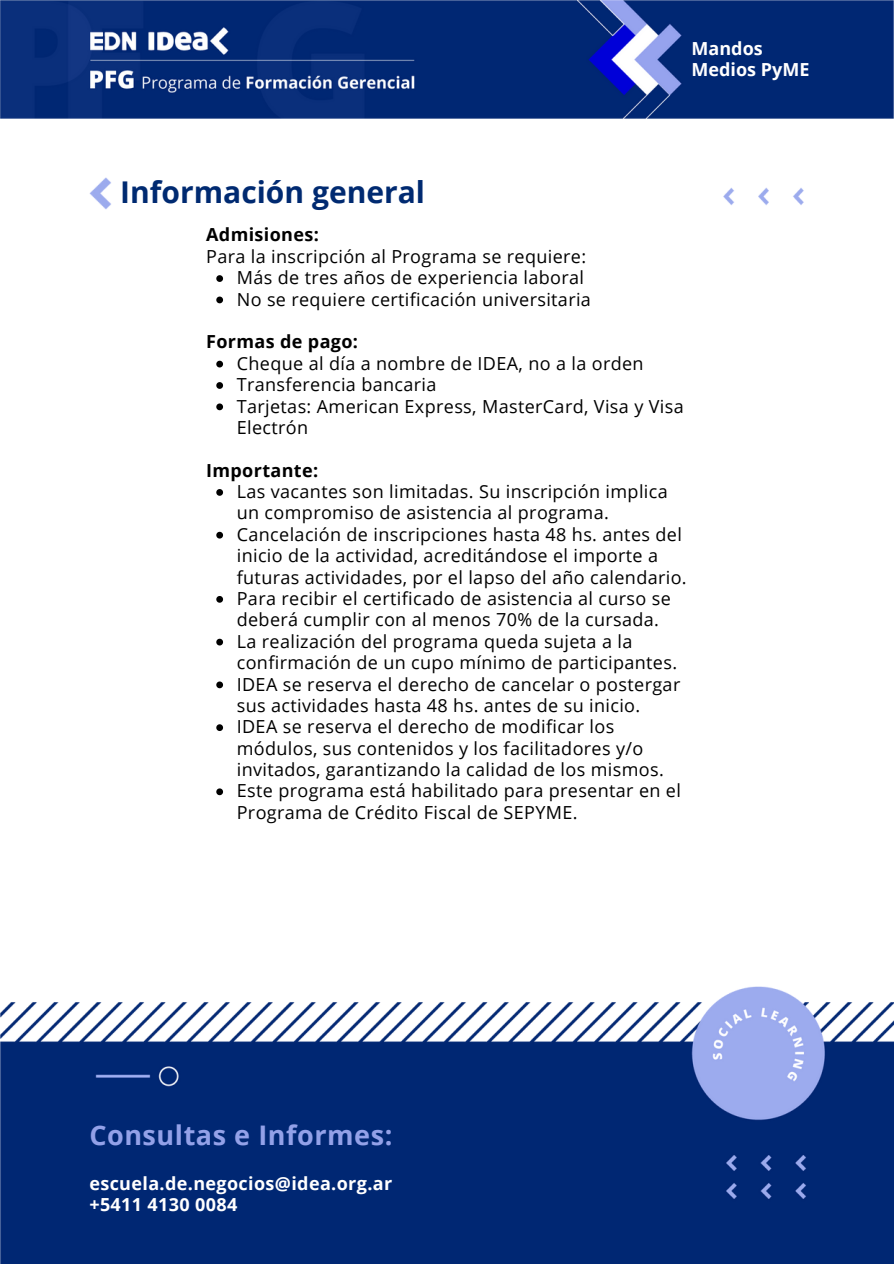
<style>
.page{position:relative;width:894px;height:1264px;background:#fff}
.page>*{position:absolute;margin:0;border:0;box-sizing:border-box;transform-origin:0 0}
.t1{font:700 30px "Open Sans";color:#002a71}
.t2{font:700 27px "Open Sans";letter-spacing:.02em;color:#93a1e8}
.t3{font:18px/21.3px "Open Sans";letter-spacing:.02em;color:#000}
.t4{font:700 18px/21.3px "Open Sans";letter-spacing:.02em;color:#fff}
.t5{font:700 18px "Open Sans";letter-spacing:.02em;color:#000}
.t6{font:700 18px/21.3px "Open Sans";color:#fff}
</style>
<div class="page">
<img style="left:723px;top:188px;width:81px;height:17px">
<img style="left:89px;top:177px;width:22px;height:33px">
<svg style="left:216px;top:275px;width:7px;height:7px"></svg>
<svg style="left:216px;top:296px;width:7px;height:7px"></svg>
<svg style="left:216px;top:361px;width:7px;height:6px"></svg>
<svg style="left:216px;top:382px;width:7px;height:7px"></svg>
<svg style="left:216px;top:403px;width:7px;height:7px"></svg>
<svg style="left:216px;top:489px;width:7px;height:7px"></svg>
<svg style="left:216px;top:532px;width:7px;height:6px"></svg>
<svg style="left:216px;top:596px;width:7px;height:6px"></svg>
<svg style="left:216px;top:638px;width:7px;height:7px"></svg>
<svg style="left:216px;top:681px;width:7px;height:7px"></svg>
<svg style="left:216px;top:724px;width:7px;height:7px"></svg>
<svg style="left:216px;top:788px;width:7px;height:7px"></svg>
<img style="left:0;top:0;width:893px;height:118px">
<img style="left:0;top:986px;width:893px;height:277px">
<h3 class="t6" style="left:691px;top:37px;width:119px">Mandos<br>Medios PyME</h3>
<p class="t1" style="left:120px;top:171px;width:306px">Información general</p>
<h1 class="t5" style="left:206px;top:222px;width:114px">Admisiones:</h1>
<p class="t3" style="left:206px;top:245px;width:381px">Para la inscripción al Programa se requiere:</p>
<p class="t3" style="left:237px;top:266px;width:348px">Más de tres años de experiencia laboral</p>
<p class="t3" style="left:237px;top:288px;width:355px">No se requiere certificación universitaria</p>
<p class="t5" style="left:206px;top:329px;width:153px">Formas de pago:</p>
<h3 class="t3" style="left:237px;top:352px;width:408px">Cheque al día a nombre de IDEA, no a la orden</h3>
<p class="t3" style="left:237px;top:373px;width:201px">Transferencia bancaria</p>
<p class="t3" style="left:237px;top:395px;width:448px">Tarjetas: American Express, MasterCard, Visa y Visa<br>Electrón</p>
<p class="t5" style="left:206px;top:457px;width:114px">Importante:</p>
<h3 class="t3" style="left:237px;top:480px;width:432px">Las vacantes son limitadas. Su inscripción implica un compromiso de asistencia al programa.</h3>
<p class="t3" style="left:237px;top:523px;width:451px">Cancelación de inscripciones hasta 48 hs. antes del inicio de la actividad, acreditándose el importe a futuras actividades, por el lapso del año calendario.</p>
<p class="t3" style="left:237px;top:587px;width:435px">Para recibir el certificado de asistencia al curso se deberá cumplir con al menos 70% de la cursada.</p>
<p class="t3" style="left:237px;top:630px;width:441px">La realización del programa queda sujeta a la confirmación de un cupo mínimo de participantes.</p>
<p class="t3" style="left:237px;top:673px;width:445px">IDEA se reserva el derecho de cancelar o postergar sus actividades hasta 48 hs. antes de su inicio.</p>
<p class="t3" style="left:237px;top:715px;width:428px">IDEA se reserva el derecho de modificar los módulos, sus contenidos y los facilitadores y/o invitados, garantizando la calidad de los mismos.</p>
<p class="t3" style="left:237px;top:779px;width:445px">Este programa está habilitado para presentar en el<br>Programa de Crédito Fiscal de SEPYME.</p>
<p class="t2" style="left:89px;top:1115px;width:304px">Consultas e Informes:</p>
<h2 class="t4" style="left:89px;top:1172px;width:304px">escuela.de.negocios@idea.org.ar +5411 4130 0084</h2>
</div>
